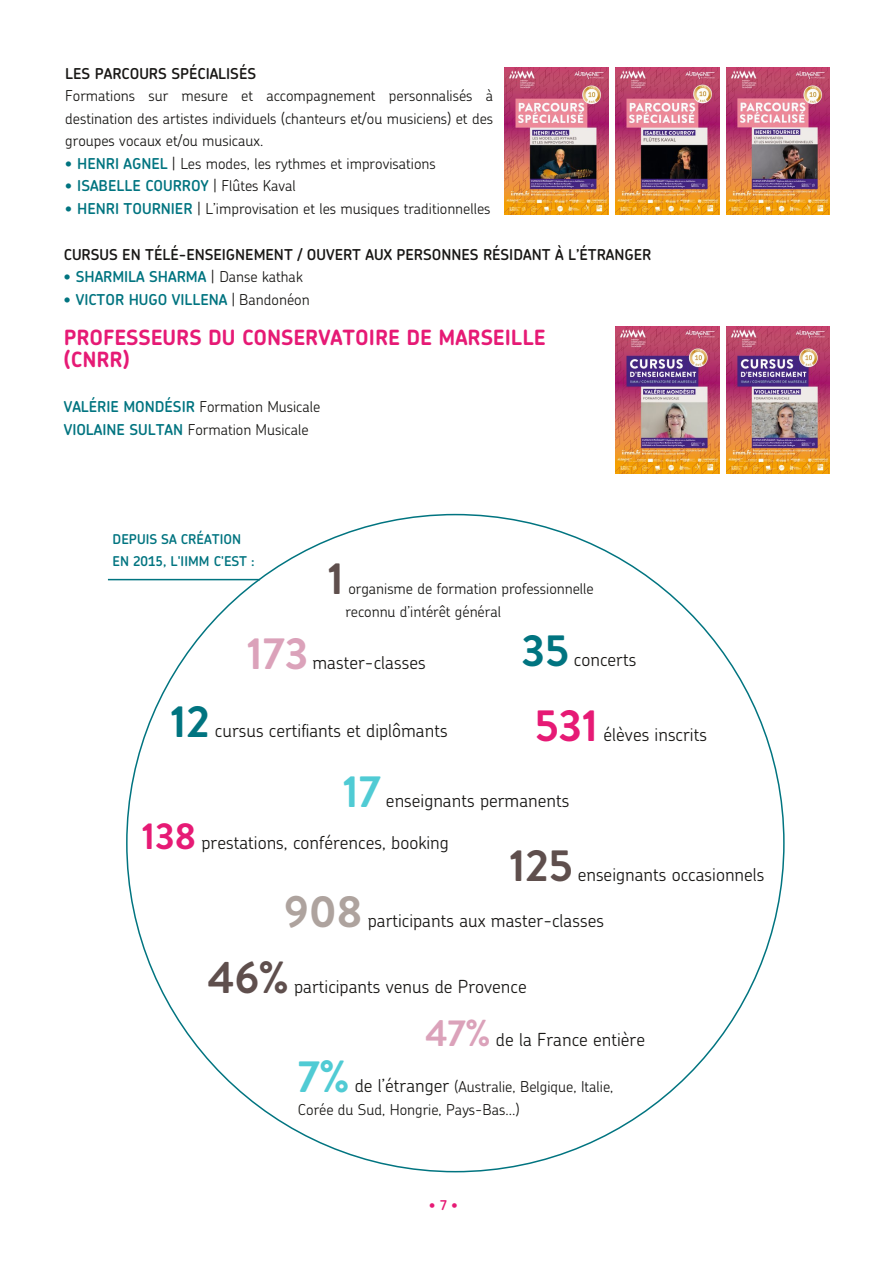
<style>
.page{position:relative;width:893px;height:1263px;background:#fff}
.page>*{position:absolute;margin:0;border:0;box-sizing:border-box;transform-origin:0 0}
.t1{font:700 45px "Brandon Grotesque";color:#5f4f4d}
.t2{font:700 45px "Brandon Grotesque";color:#50cbd4}
.t3{font:700 45px "Brandon Grotesque";color:#007480}
.t4{font:700 45px "Brandon Grotesque";color:#dba2ba}
.t5{font:700 45px "Brandon Grotesque";color:#aea39e}
.t6{font:700 45px "Brandon Grotesque";color:#e61a75}
.t7{font:700 21px/22.5px "Chevin";color:#e61a75}
.t8{font:300 18px "Chevin";color:#181715}
.t9{font:300 15px/22.5px "Chevin";color:#181715}
.t10{font:600 15px "Chevin";color:#181715}
.t11{font:600 15px "Chevin";letter-spacing:-.005em;color:#007480}
.t12{font:600 13.5px/22.5px "Chevin";color:#007480}
.t13{font:600 13.5px "Chevin";color:#e61a75}
.s1{font-weight:600;color:#007480}
.s2{font-weight:300;color:#181715}
.s3{font-family:"Brandon Grotesque";font-weight:700;font-size:37.5px;color:#e61a75}
.s4{font-family:"Brandon Grotesque";font-weight:700;font-size:37.5px;color:#dba2ba}
.s5{font-size:18px}
</style>
<div class="page">
<hr style="left:108px;top:579px;width:152px;height:1px;background:#007480">
<img style="left:505px;top:67px;width:103px;height:147px">
<img style="left:615px;top:67px;width:104px;height:147px">
<img style="left:726px;top:67px;width:104px;height:147px">
<img style="left:615px;top:327px;width:104px;height:146px">
<img style="left:726px;top:327px;width:104px;height:146px">
<p class="t10" style="left:65px;top:67px;width:192px">LES PARCOURS SPÉCIALISÉS</p>
<p class="t9" style="left:65px;top:86px;width:429px;text-align:justify">Formations sur mesure et accompagnement personnalisés à destination des artistes individuels (chanteurs et/ou musiciens) et des groupes vocaux et/ou musicaux.</p>
<p class="t9" style="left:65px;top:154px;width:372px"><span class="s1">• HENRI AGNEL</span> | Les modes, les rythmes et improvisations</p>
<p class="t11" style="left:65px;top:180px;width:232px">• ISABELLE COURROY <span class="s2">| Flûtes Kaval</span></p>
<p class="t9" style="left:65px;top:199px;width:427px"><span class="s1">• HENRI TOURNIER</span> | L’improvisation et les musiques traditionnelles</p>
<p class="t10" style="left:64px;top:248px;width:589px">CURSUS EN TÉLÉ-ENSEIGNEMENT / OUVERT AUX PERSONNES RÉSIDANT À L’ÉTRANGER</p>
<p class="t11" style="left:64px;top:271px;width:240px">• SHARMILA SHARMA <span class="s2">| Danse kathak</span></p>
<p class="t11" style="left:64px;top:293px;width:247px">• VICTOR HUGO VILLENA <span class="s2">| Bandonéon</span></p>
<h2 class="t7" style="left:64px;top:328px;width:483px">PROFESSEURS DU CONSERVATOIRE DE MARSEILLE (CNRR)</h2>
<p class="t9" style="left:64px;top:397px;width:258px"><span class="s1">VALÉRIE MONDÉSIR</span> Formation Musicale<br><span class="s1">VIOLAINE SULTAN</span> Formation Musicale</p>
<p class="t12" style="left:113px;top:529px;width:144px">DEPUIS SA CRÉATION<br>EN 2015, L'IIMM C'EST :</p>
<h1 class="t1" style="left:328px;top:547px;width:18px">1</h1>
<p class="t9" style="left:345px;top:579px;width:250px">organisme de formation professionnelle reconnu d’intérêt général</p>
<h1 class="t4" style="left:247px;top:622px;width:63px">173</h1>
<p class="t8" style="left:313px;top:656px;width:115px">master-classes</p>
<h1 class="t3" style="left:521px;top:619px;width:49px">35</h1>
<p class="t8" style="left:574px;top:653px;width:64px">concerts</p>
<h1 class="t3" style="left:170px;top:690px;width:41px">12</h1>
<h1 class="t6" style="left:535px;top:694px;width:65px">531</h1>
<p class="t8" style="left:215px;top:723px;width:234px">cursus certifiants et diplômants</p>
<h1 class="t2" style="left:343px;top:760px;width:39px">17</h1>
<p class="t8" style="left:603px;top:728px;width:105px">élèves inscrits</p>
<p class="t8" style="left:386px;top:794px;width:185px">enseignants permanents</p>
<p class="t8" style="left:142px;top:835px;width:308px"><span class="s3">138</span> prestations, conférences, booking</p>
<h1 class="t1" style="left:509px;top:834px;width:65px">125</h1>
<p class="t8" style="left:578px;top:867px;width:188px">enseignants occasionnels</p>
<h1 class="t5" style="left:284px;top:880px;width:80px">908</h1>
<p class="t8" style="left:368px;top:914px;width:238px">participants aux master-classes</p>
<h1 class="t1" style="left:208px;top:946px;width:82px">46%</h1>
<p class="t8" style="left:294px;top:980px;width:234px">participants venus de Provence</p>
<p class="t8" style="left:425px;top:1032px;width:221px"><span class="s4">47%</span> de la France entière</p>
<h1 class="t2" style="left:298px;top:1045px;width:53px">7%</h1>
<p class="t9" style="left:298px;top:1077px;width:317px;text-indent:57px"><span class="s5">de l’étranger</span> (Australie, Belgique, Italie,<br>Corée du Sud, Hongrie, Pays-Bas…)</p>
<p class="t13" style="left:429px;top:1200px;width:31px">•7•</p>
</div>
